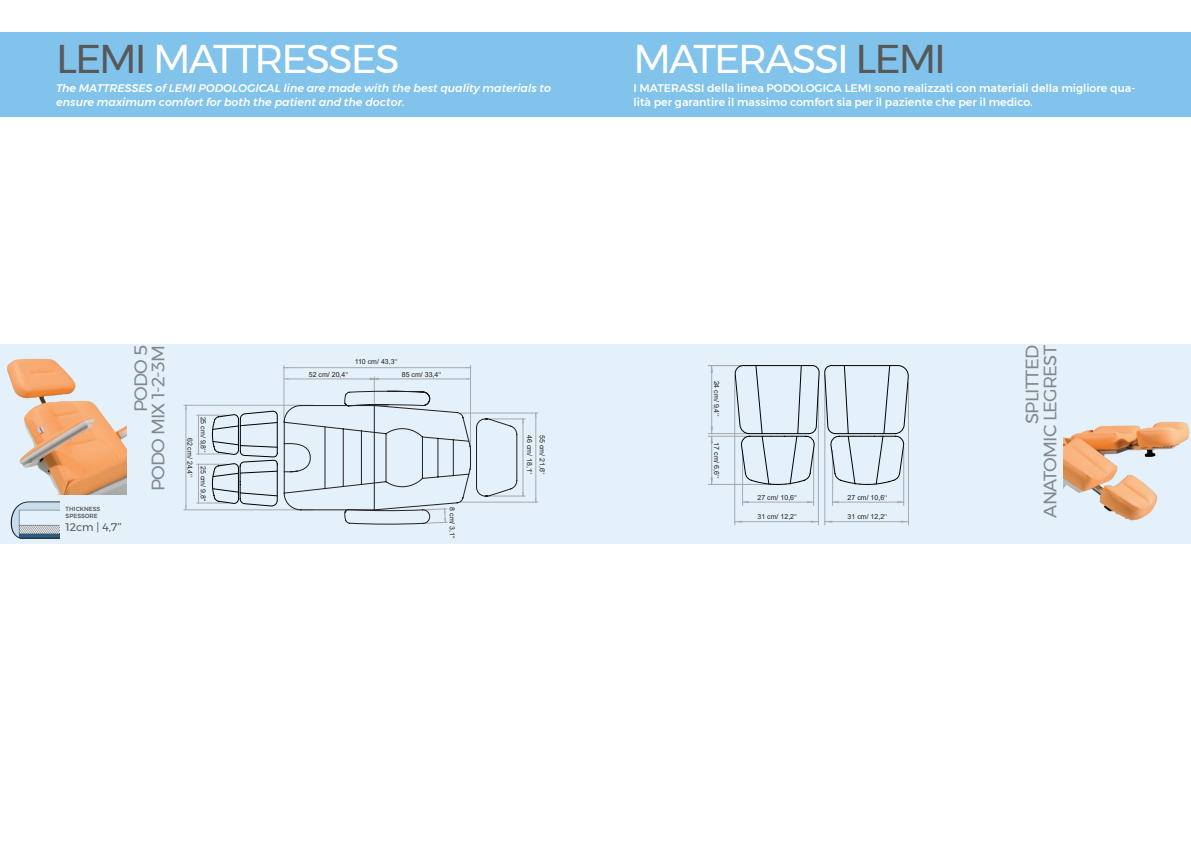
<style>
.page{position:relative;width:1191px;height:842px;background:#fff}
.page>*{position:absolute;margin:0;border:0;box-sizing:border-box;transform-origin:0 0}
.t1{font:40px "Montserrat";letter-spacing:-.05em;color:#fff}
.t2{font:18px/17.4px "Montserrat";letter-spacing:-.04em;color:#231f20;text-align:right}
.t3{font:500 11px/14px "Montserrat";color:#fff}
.t4{font:italic 500 11px/14px "Montserrat";color:#fff}
.t5{font:11px "Montserrat";color:#57585a}
.t6{font:7px "Arial";color:#231f20}
.t7{font:500 5.9px "Montserrat";color:#57585a}
.s1{color:#57585a}
</style>
<div class="page">
<div style="left:0;top:33px;width:1191px;height:84px;background:#81c3eb"></div>
<div style="left:595px;top:345px;width:596px;height:199px;background:#e4f1fa"></div>
<div style="left:0;top:345px;width:596px;height:199px;background:#e4f1fa"></div>
<img style="left:1063px;top:421px;width:126px;height:100px">
<img style="left:7px;top:358px;width:120px;height:137px">
<img style="left:10px;top:501px;width:50px;height:37px">
<hr style="left:460px;top:413px;width:78px;height:1px;background:#a8a9ad">
<hr style="left:460px;top:502px;width:78px;height:1px;background:#a8a9ad">
<hr style="left:535px;top:413px;width:1px;height:89px;background:#a8a9ad">
<hr style="left:184px;top:405px;width:129px;height:1px;background:#a8a9ad">
<hr style="left:184px;top:510px;width:129px;height:1px;background:#a8a9ad">
<hr style="left:186px;top:405px;width:1px;height:104px;background:#a8a9ad">
<hr style="left:487px;top:419px;width:38px;height:1px;background:#a8a9ad">
<hr style="left:487px;top:496px;width:38px;height:1px;background:#a8a9ad">
<hr style="left:470px;top:365px;width:1px;height:83px;background:#a8a9ad">
<hr style="left:284px;top:365px;width:1px;height:57px;background:#a8a9ad">
<hr style="left:284px;top:367px;width:187px;height:1px;background:#a8a9ad">
<hr style="left:818px;top:383px;width:1px;height:142px;background:#a8a9ad">
<hr style="left:734px;top:376px;width:1px;height:149px;background:#a8a9ad">
<hr style="left:735px;top:521px;width:83px;height:1px;background:#a8a9ad">
<hr style="left:908px;top:383px;width:1px;height:142px;background:#a8a9ad">
<hr style="left:824px;top:376px;width:1px;height:149px;background:#a8a9ad">
<hr style="left:825px;top:521px;width:83px;height:1px;background:#a8a9ad">
<hr style="left:813px;top:448px;width:1px;height:57px;background:#a8a9ad">
<hr style="left:742px;top:450px;width:1px;height:55px;background:#a8a9ad">
<hr style="left:742px;top:502px;width:71px;height:1px;background:#a8a9ad">
<hr style="left:903px;top:448px;width:1px;height:57px;background:#a8a9ad">
<hr style="left:832px;top:450px;width:1px;height:55px;background:#a8a9ad">
<hr style="left:832px;top:502px;width:71px;height:1px;background:#a8a9ad">
<svg style="left:708px;top:365px;width:200px;height:120px"></svg>
<hr style="left:197px;top:454px;width:31px;height:1px;background:#a8a9ad">
<hr style="left:197px;top:415px;width:30px;height:1px;background:#a8a9ad">
<hr style="left:198px;top:415px;width:1px;height:39px;background:#a8a9ad">
<hr style="left:197px;top:503px;width:31px;height:1px;background:#a8a9ad">
<hr style="left:197px;top:464px;width:30px;height:1px;background:#a8a9ad">
<hr style="left:198px;top:464px;width:1px;height:39px;background:#a8a9ad">
<svg style="left:212px;top:377px;width:312px;height:147px"></svg>
<p class="t1" style="left:56px;top:28px;width:345px"><span class="s1">LEMI</span> MATTRESSES</p>
<p class="t1" style="left:633px;top:28px;width:314px">MATERASSI <span class="s1">LEMI</span></p>
<p class="t4" style="left:56px;top:81px;width:496px">The MATTRESSES of LEMI PODOLOGICAL line are made with the best quality materials to ensure maximum comfort for both the patient and the doctor.</p>
<p class="t3" style="left:633px;top:81px;width:503px">I MATERASSI della linea PODOLOGICA LEMI sono realizzati con materiali della migliore qua&shy;lità per garantire il massimo comfort sia per il paziente che per il medico.</p>
<p class="t7" style="left:66px;top:504px;width:36px">THICKNESS</p>
<p class="t7" style="left:66px;top:511px;width:34px">SPESSORE</p>
<p class="t5" style="left:66px;top:519px;width:58px">12cm | 4,7’’</p>
<h2 class="t2" style="left:132px;top:491px;width:148px;rotate:-90deg">PODO 5<br>PODO MIX 1-2-3M</h2>
<h2 class="t2" style="left:1023px;top:518px;width:174px;line-height:18px;rotate:-90deg">SPLITTED<br>ANATOMIC LEGREST</h2>
<p class="t6" style="left:355px;top:357px;width:44px">110 cm/ 43,3‘‘</p>
<p class="t6" style="left:309px;top:370px;width:41px">52 cm/ 20,4‘‘</p>
<p class="t6" style="left:402px;top:370px;width:41px">85 cm/ 33,4‘‘</p>
<p class="t6" style="left:721px;top:381px;width:37px;rotate:90deg">24 cm/ 9,4‘‘</p>
<p class="t6" style="left:721px;top:442px;width:37px;rotate:90deg">17 cm/ 6,6‘‘</p>
<p class="t6" style="left:208px;top:417px;width:37px;rotate:90deg">25 cm/ 9,8‘‘</p>
<p class="t6" style="left:534px;top:435px;width:41px;rotate:90deg">46 cm/ 18,1‘‘</p>
<p class="t6" style="left:547px;top:435px;width:41px;rotate:90deg">55 cm/ 21,6‘‘</p>
<p class="t6" style="left:195px;top:438px;width:41px;rotate:90deg">62 cm/ 24,4‘‘</p>
<p class="t6" style="left:208px;top:466px;width:37px;rotate:90deg">25 cm/ 9,8‘‘</p>
<p class="t6" style="left:757px;top:492px;width:41px">27 cm/ 10,6‘‘</p>
<p class="t6" style="left:847px;top:492px;width:41px">27 cm/ 10,6‘‘</p>
<p class="t6" style="left:457px;top:507px;width:33px;rotate:90deg">8 cm/ 3,1‘‘</p>
<p class="t6" style="left:757px;top:512px;width:41px">31 cm/ 12,2‘‘</p>
<p class="t6" style="left:847px;top:512px;width:41px">31 cm/ 12,2‘‘</p>
</div>
